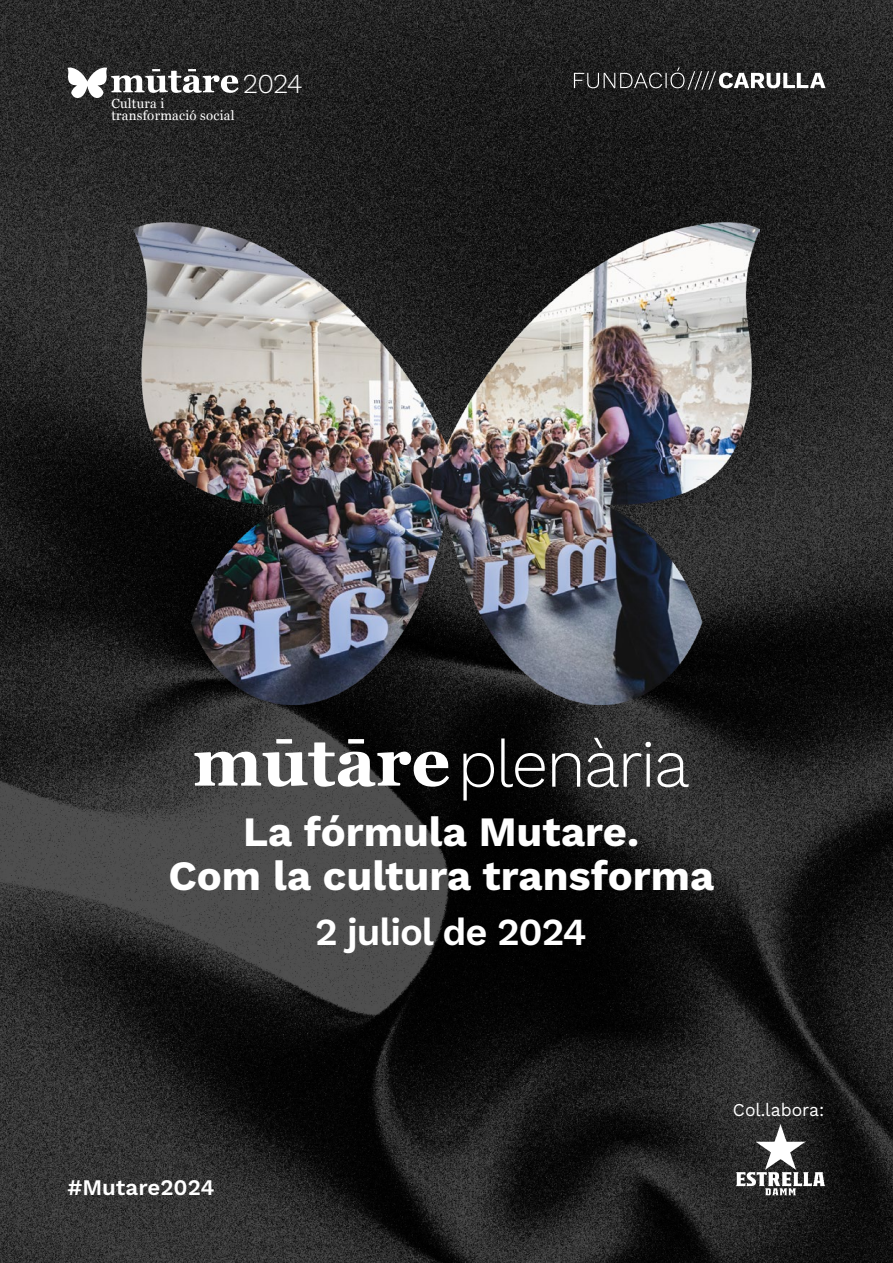
<style>
.page{position:relative;width:893px;height:1263px;background:#fff}
.page>*{position:absolute;margin:0;border:0;box-sizing:border-box;transform-origin:0 0}
.t1{font:300 66px "Work Sans";letter-spacing:-.03em;color:#fff}
.t2{font:700 41.7px/44.1px "Work Sans";color:#fff;text-align:center}
.t3{font:600 38.25px "Work Sans";letter-spacing:-.03em;color:#fff}
.t4{font:300 27.45px "Work Sans";color:#fff}
.t5{font:600 22.35px "Work Sans";color:#fff}
.t6{font:18px "Work Sans";color:#fff}
.t7{font:13.2px/12.6px "Georgia";letter-spacing:.02em;color:#fff}
</style>
<div class="page">
<img style="left:0;top:0;width:893px;height:1263px">
<img style="left:133px;top:222px;width:627px;height:483px">
<svg style="left:574px;top:68px;width:251px;height:22px;background:#505050"></svg>
<svg style="left:194px;top:739px;width:255px;height:48px"></svg>
<svg style="left:68px;top:67px;width:171px;height:34px"></svg>
<img style="left:735px;top:1124px;width:90px;height:71px">
<p class="t7" style="left:111px;top:97px;width:125px">Cultura i transformació social</p>
<p class="t4" style="left:243px;top:63px;width:62px">2024</p>
<h1 class="t1" style="left:458px;top:716px;width:234px">plenària</h1>
<p class="t2" style="left:168px;top:808px;width:548px">La fórmula Mutare.<br>Com la cultura transforma</p>
<p class="t3" style="left:315px;top:903px;width:273px">2 juliol de 2024</p>
<p class="t5" style="left:68px;top:1171px;width:149px">#Mutare2024</p>
<p class="t6" style="left:733px;top:1096px;width:93px">Col.labora:</p>
</div>
